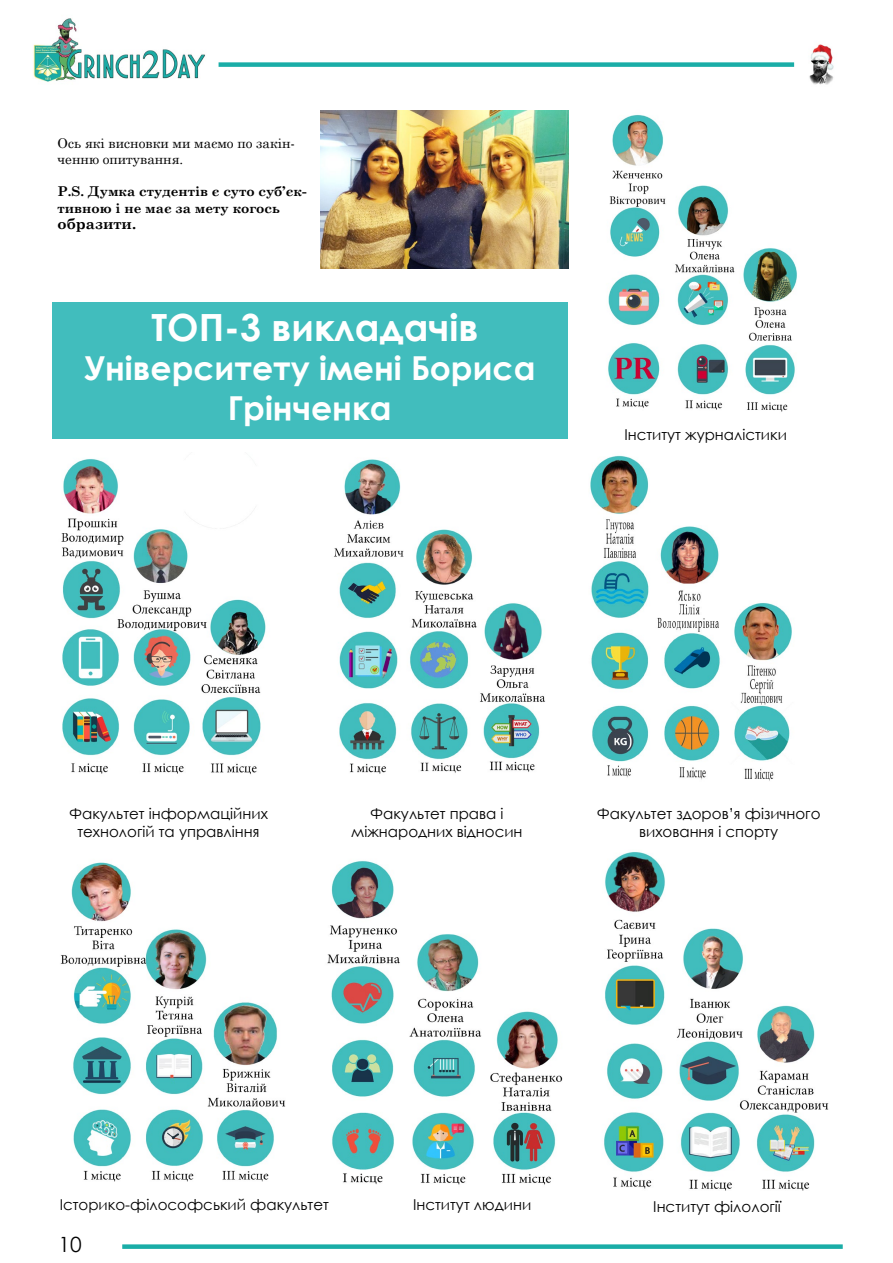
<style>
.page{position:relative;width:893px;height:1263px;background:#fff}
.page>*{position:absolute;margin:0;border:0;box-sizing:border-box;transform-origin:0 0}
.t1{font:700 37.5px "Century Gothic";color:#fff}
.t2{font:700 33px/39.6px "Century Gothic";color:#fff;text-align:center}
.t3{font:21px "Century Gothic";color:#000}
.t4{font:15px/18px "Century Gothic";color:#000;text-align:center}
.t5{font:700 15px "Century Schoolbook";color:#000}
.t6{font:700 13.5px/16.2px "Century Schoolbook";color:#000}
.t7{font:13.5px/16.2px "Century Schoolbook";color:#000}
</style>
<div class="page">
<img style="left:327px;top:860px;width:236px;height:325px">
<img style="left:60px;top:862px;width:226px;height:320px">
<img style="left:334px;top:459px;width:211px;height:315px">
<img style="left:604px;top:852px;width:225px;height:339px">
<img style="left:61px;top:459px;width:205px;height:316px">
<img style="left:590px;top:455px;width:202px;height:326px">
<div style="left:52px;top:303px;width:516px;height:136px;background:#41bdbd"></div>
<img style="left:321px;top:111px;width:247px;height:158px">
<img style="left:608px;top:114px;width:189px;height:298px">
<img style="left:33px;top:18px;width:186px;height:64px">
<img style="left:794px;top:44px;width:40px;height:41px">
<div style="left:219px;top:62px;width:575px;height:5px;background:#1aada7"></div>
<div style="left:122px;top:1244px;width:721px;height:5px;background:#1aada7"></div>
<p class="t7" style="left:58px;top:134px;width:239px">Ось які висновки ми маємо по закін&shy;ченню опитування.</p>
<p class="t6" style="left:58px;top:183px;width:250px">P.S. Думка студентів є суто суб’єк&shy;тивною і не має за мету когось</p>
<p class="t5" style="left:58px;top:212px;width:80px">образити.</p>
<h1 class="t1" style="left:152px;top:299px;width:328px">ТОП-3 викладачів</h1>
<h2 class="t2" style="left:84px;top:347px;width:453px">Університету імені Бориса<br>Грінченка</h2>
<p class="t4" style="left:624px;top:425px;width:164px">Інститут журналістики</p>
<p class="t4" style="left:69px;top:804px;width:200px">Факультет інформаційних технологій та управління</p>
<p class="t4" style="left:351px;top:804px;width:173px">Факультет права і міжнародних відносин</p>
<p class="t4" style="left:597px;top:804px;width:225px">Факультет здоров’я фізичного виховання і спорту</p>
<p class="t4" style="left:60px;top:1195px;width:271px">Історико-філософський факультет</p>
<p class="t4" style="left:413px;top:1195px;width:120px">Інститут людини</p>
<h3 class="t3" style="left:58px;top:1230px;width:25px">10</h3>
<p class="t4" style="left:653px;top:1197px;width:129px">Інститут філології</p>
</div>
